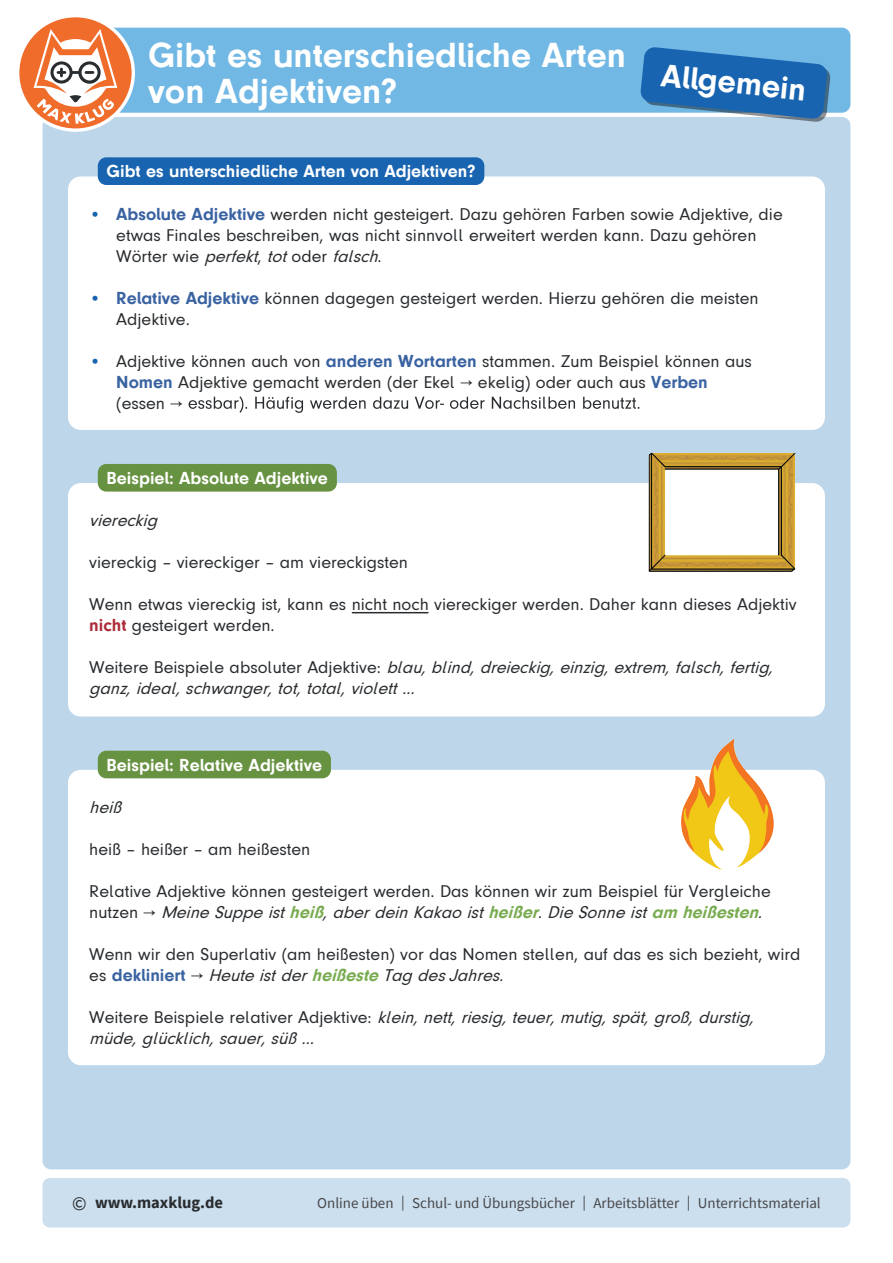
<style>
.page{position:relative;width:893px;height:1263px;background:#fff}
.page>*{position:absolute;margin:0;border:0;box-sizing:border-box;transform-origin:0 0}
.t1{font:700 36px/36px "Mk Druckschrift N";color:#fff}
.t2{font:700 33px "Mk Druckschrift N";color:#fff}
.t3{font:18px/21px "Mk Druckschrift N";color:#292c2f}
.t4{font:italic 18px/21px "Mk Druckschrift N";color:#292c2f}
.t5{font:700 18px "Mk Druckschrift N";color:#fff}
.t6{font:700 16.5px "Source Sans Pro";color:#292c2f}
.t7{font:15px "Source Sans Pro";color:#47474a}
.s1{color:#1964b0}
.s2{font-weight:700;color:#3962a1}
.s3{font-style:italic}
.s4{font-weight:700;color:#ac2b38}
.s5{font-style:normal}
.s6{font-weight:700;font-style:italic;color:#79ac51}
.s7{font-weight:400;font-size:19.5px}
</style>
<div class="page">
<div style="left:43px;top:117px;width:807px;height:1052px;background:#bdd6ea;border-radius:9px"></div>
<div style="left:75px;top:28px;width:775px;height:85px;background:#72b8e5;border-radius:9px"></div>
<svg style="left:640px;top:47px;width:191px;height:75px"></svg>
<div style="left:43px;top:1178px;width:807px;height:49px;background:#ccdfee;border-radius:7px"></div>
<svg style="left:19px;top:17px;width:116px;height:115px"></svg>
<div style="left:68px;top:176px;width:757px;height:254px;background:#fff;border-radius:13px"></div>
<div style="left:98px;top:157px;width:386px;height:28px;background:#1964b0;border-radius:9px"></div>
<div style="left:68px;top:483px;width:757px;height:233px;background:#fff;border-radius:13px"></div>
<div style="left:68px;top:770px;width:757px;height:295px;background:#fff;border-radius:13px"></div>
<div style="left:98px;top:464px;width:239px;height:28px;background:#679241;border-radius:9px"></div>
<div style="left:98px;top:751px;width:233px;height:27px;background:#679241;border-radius:9px"></div>
<svg style="left:189px;top:396px;width:450px;height:17px"></svg>
<hr style="left:352px;top:612px;width:76px;height:1px;background:#292c2f">
<img style="left:648px;top:452px;width:148px;height:120px">
<img style="left:681px;top:739px;width:93px;height:131px">
<h1 class="t1" style="left:148px;top:37px;width:479px">Gibt es unterschiedliche Arten von Adjektiven?</h1>
<h2 class="t2" style="left:663px;top:56px;width:147px;rotate:6deg">Allgemein</h2>
<p class="t5" style="left:107px;top:161px;width:370px">Gibt es unterschiedliche Arten von Adjektiven?</p>
<p class="t3" style="left:116px;top:204px;width:668px;text-indent:-27px"><span class="s1">•</span> <span class="s2">Absolute Adjektive</span> werden nicht gesteigert. Dazu gehören Farben sowie Adjektive, die etwas Finales beschreiben, was nicht sinnvoll erweitert werden kann. Dazu gehören<br>W ö r t e r w i e <span class="s3">perfekt</span>, <span class="s3">tot</span>o d e r <span class="s3">falsch</span>.</p>
<p class="t3" style="left:116px;top:288px;width:644px;text-indent:-27px"><span class="s1">•</span> <span class="s2">Relative Adjektive</span> können dagegen gesteigert werden. Hierzu gehören die meisten<br>Adjektive.</p>
<p class="t3" style="left:116px;top:351px;width:637px;text-indent:-27px"><span class="s1">•</span> Adjektive können auch von <span class="s2">anderen Wortarten</span> stammen. Zum Beispiel können aus<br><span class="s2">Nomen</span> Adjektive gemacht werden (der Ekel → ekelig) oder auch aus <span class="s2">Verben </span>(essen →</p>
<p class="t5" style="left:107px;top:468px;width:223px">Beispiel: Absolute Adjektive</p>
<p class="t4" style="left:89px;top:510px;width:75px">viereckig</p>
<p class="t3" style="left:89px;top:552px;width:320px">viereckig – viereckiger – am viereckigsten</p>
<p class="t3" style="left:89px;top:594px;width:709px">Wenn etwas viereckig ist, kann es nicht noch viereckiger werden. Daher kann dieses Adjektiv <span class="s4">nicht</span> gesteigert werden.</p>
<p class="t4" style="left:89px;top:657px;width:690px"><span class="s5">W e i t e r e B e i s p i e l e a b s o l u t e r A d j e k t i v e :</span> blau,blind,dreieckig,einzig,extrem,falsch,fertig, ganz,ideal,schwanger,tot,total,violett…</p>
<p class="t5" style="left:107px;top:755px;width:217px">Beispiel: Relative Adjektive</p>
<p class="t4" style="left:89px;top:797px;width:39px">heiß</p>
<p class="t3" style="left:89px;top:839px;width:223px">heiß – heißer – am heißesten</p>
<p class="t3" style="left:89px;top:881px;width:683px">Relative Adjektive können gesteigert werden. Das können wir zum Beispiel für Vergleiche n u t z e n → <span class="s3">MeineSuppeist</span><span class="s6">heiß</span><span class="s3">,aberdeinKakaoist</span><span class="s6">heißer</span><span class="s3">.DieSonneist</span><span class="s6">am heißesten</span><span class="s3">.</span></p>
<p class="t3" style="left:89px;top:944px;width:713px">Wenn wir den Superlativ (am heißesten) vor das Nomen stellen, auf das es sich bezieht, wird e s <span class="s2">d e k l i n i e r t</span> → <span class="s3">Heuteistder</span><span class="s6">heißeste</span><span class="s3">Tag desJahres.</span></p>
<p class="t4" style="left:89px;top:1007px;width:671px"><span class="s5">W e i t e r e B e i s p i e l e r e l a t i v e r A d j e k t i v e :</span> klein,nett,riesig,teuer,mutig,spät,groß,durstig, müde,glücklich,sauer,süß…</p>
<p class="t6" style="left:72px;top:1191px;width:152px"><span class="s7">©</span> www.maxklug.de</p>
<p class="t7" style="left:317px;top:1194px;width:505px">Online üben | Schul- und Übungsbücher | Arbeitsblätter | Unterrichtsmaterial</p>
</div>
